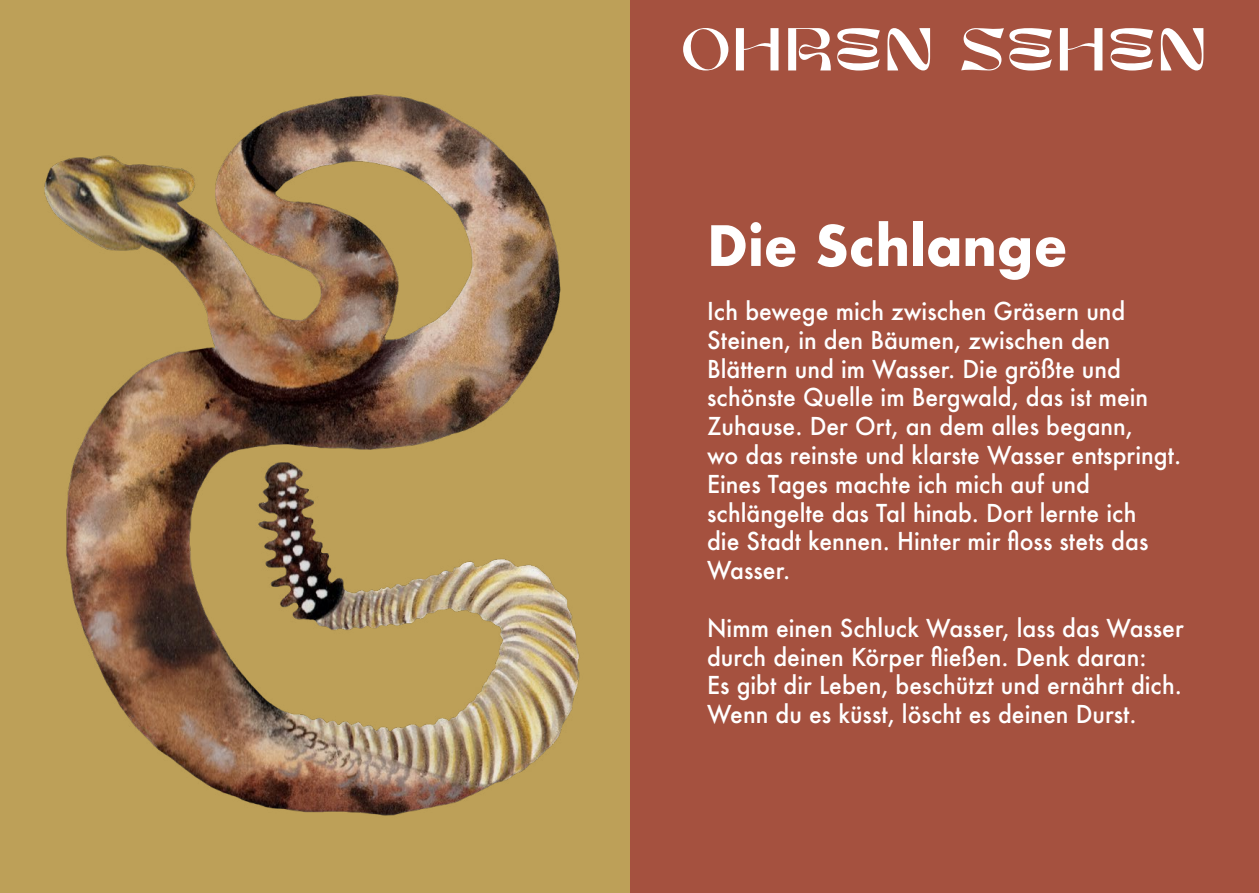
<style>
.page{position:relative;width:1259px;height:893px;background:#fff}
.page>*{position:absolute;margin:0;border:0;box-sizing:border-box;transform-origin:0 0}
.t1{font:60.6px "Moon Dream";color:#fff}
.t2{font:700 54px "Futura";color:#fff;scale:.96 1}
.t3{font:500 24px/28.8px "Futura";color:#fff;scale:.96 1}
</style>
<div class="page">
<div style="left:629px;top:0;width:630px;height:893px;background:#a5513f"></div>
<div style="left:0;top:0;width:629px;height:893px;background:#bda058"></div>
<img style="left:44px;top:94px;width:536px;height:722px">
<h1 class="t1" style="left:680px;top:18px;width:529px">OHREN SEHEN</h1>
<h2 class="t2" style="left:707px;top:207px;width:377px">Die Schlange</h2>
<p class="t3" style="left:707px;top:296px;width:495px">Ich bewege mich zwischen Gräsern und Steinen, in den Bäumen, zwischen den Blättern und im Wasser. Die größte und schönste Quelle im Bergwald, das ist mein Zuhause. Der Ort, an dem alles begann,<br>wo das reinste und klarste Wasser entspringt.<br>Eines Tages machte ich mich auf und schlängelte das Tal hinab. Dort lernte ich<br>die Stadt kennen. Hinter mir floss stets das Wasser.</p>
<p class="t3" style="left:707px;top:613px;width:498px">Nimm einen Schluck Wasser, lass das Wasser durch deinen Körper fließen. Denk daran:<br>Es gibt dir Leben, beschützt und ernährt dich.<br>Wenn du es küsst, löscht es deinen Durst.</p>
</div>
